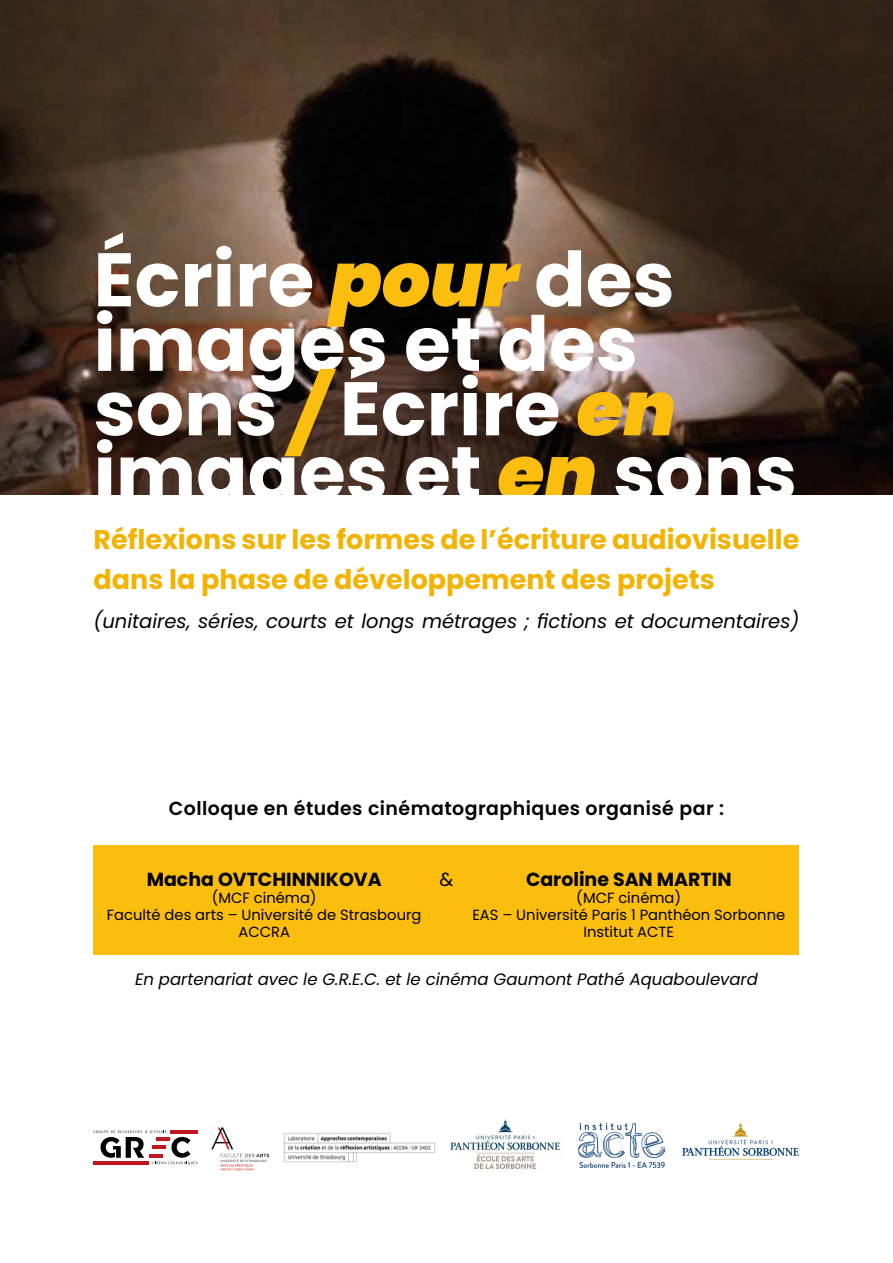
<style>
.page{position:relative;width:893px;height:1263px;background:#fff}
.page>*{position:absolute;margin:0;border:0;box-sizing:border-box;transform-origin:0 0}
.t1{font:700 75.75px/64.5px "Poppins";color:#fff}
.t2{font:700 27px/40.5px "Poppins";color:#f2b400}
.t3{font:italic 19.5px "Poppins";color:#000}
.t4{font:600 18.9px "Poppins";letter-spacing:.025em;color:#000}
.t5{font:700 18.9px "Poppins";color:#000}
.t6{font:18.9px "Poppins";color:#000}
.t7{font:italic 16.5px "Poppins";color:#000}
.t8{font:14.7px/17px "Poppins";color:#000;text-align:center}
.s1{font-weight:900;font-style:italic;color:#fcbe0e}
</style>
<div class="page">
<div style="left:94px;top:845px;width:705px;height:110px;background:#fcbe0e"></div>
<img style="left:0;top:0;width:893px;height:495px">
<img style="left:284px;top:1133px;width:152px;height:29px">
<img style="left:450px;top:1120px;width:112px;height:51px">
<svg style="left:94px;top:1130px;width:104px;height:35px"></svg>
<img style="left:578px;top:1122px;width:221px;height:46px">
<img style="left:212px;top:1127px;width:58px;height:43px">
<h1 class="t1" style="left:94px;top:248px;width:705px">Écrire <span class="s1">pour</span> des images et des sons <span class="s1">/</span> Écrire <span class="s1">en </span>images et <span class="s1">en</span> sons</h1>
<h2 class="t2" style="left:94px;top:519px;width:707px">Réflexions sur les formes de l’écriture audiovisuelle dans la phase de développement des projets</h2>
<h3 class="t3" style="left:94px;top:610px;width:707px">(unitaires, séries, courts et longs métrages ; fictions et documentaires)</h3>
<p class="t4" style="left:169px;top:797px;width:557px">Colloque en études cinématographiques organisé par :</p>
<p class="t5" style="left:147px;top:868px;width:236px">Macha OVTCHINNIKOVA</p>
<p class="t8" style="left:107px;top:889px;width:316px">(MCF cinéma)<br>Faculté des arts – Université de Strasbourg<br>ACCRA</p>
<p class="t6" style="left:439px;top:868px;width:15px">&amp;</p>
<p class="t5" style="left:526px;top:868px;width:207px">Caroline SAN MARTIN</p>
<p class="t8" style="left:472px;top:889px;width:314px">(MCF cinéma)<br>EAS – Université Paris 1 Panthéon Sorbonne<br>Institut ACTE</p>
<p class="t7" style="left:135px;top:970px;width:624px">En partenariat avec le G.R.E.C. et le cinéma Gaumont Pathé Aquaboulevard</p>
</div>
